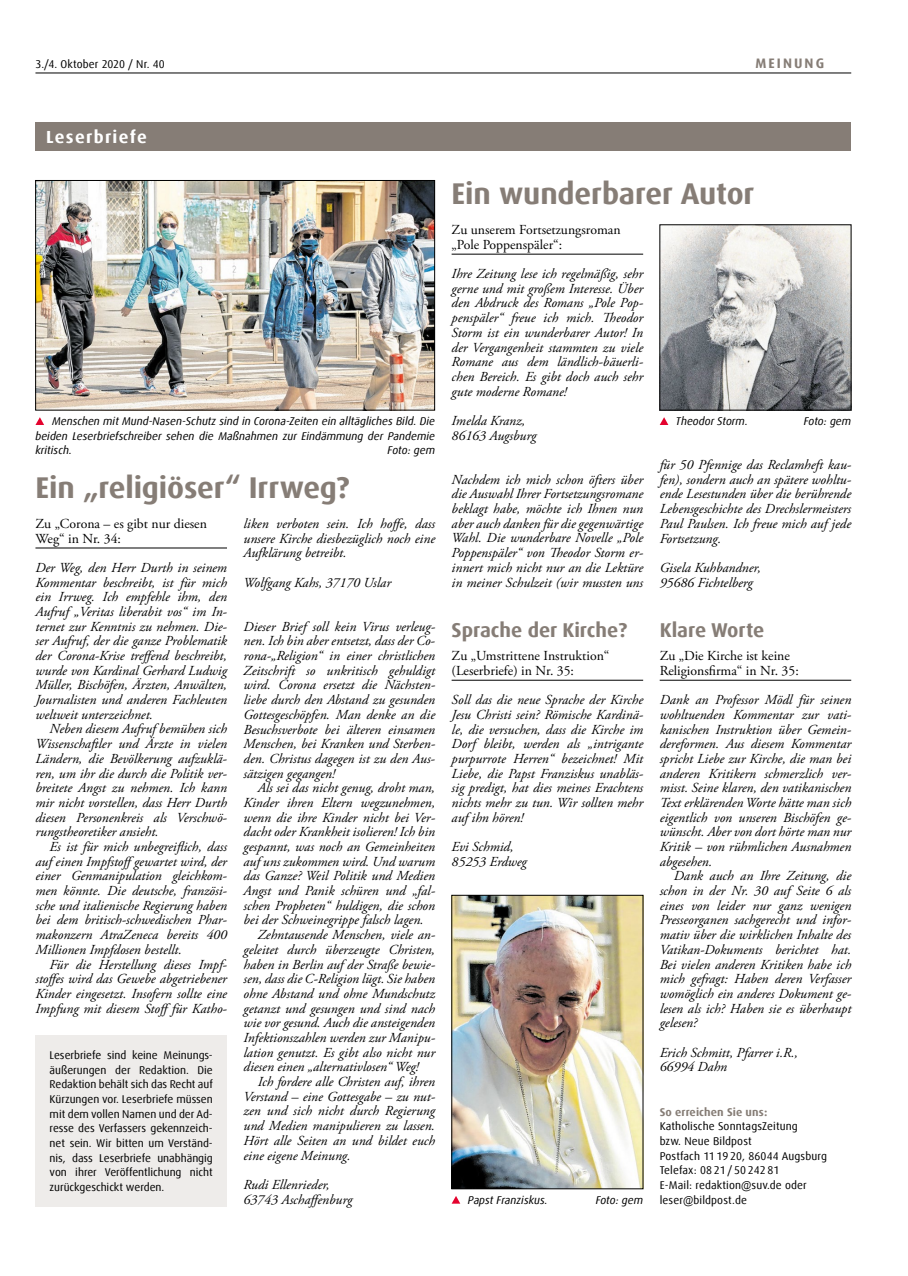
<style>
.page{position:relative;width:908px;height:1276px;background:#fff}
.page>*{position:absolute;margin:0;border:0;box-sizing:border-box;transform-origin:0 0}
.t1{font:700 30px "Dax Offc Pro";letter-spacing:-.005em;color:#867d76}
.t2{font:700 20px "Dax Offc Pro";color:#867d76}
.t3{font:700 17.5px "Dax Offc Pro";letter-spacing:.075em;color:#fff}
.t4{font:italic 13.75px/14.6px "Adobe Garamond Pro";color:#000;text-align:justify}
.t5{font:13.75px/14.6px "Adobe Garamond Pro";color:#000}
.t6{font:700 13.75px "Dax Offc Pro";letter-spacing:.15em;color:#867d76}
.t7{font:11.25px/14.8px "Dax Offc Pro";letter-spacing:.01em;color:#000;text-align:justify}
.t8{font:italic 11.25px/14.8px "Dax Offc Pro";color:#000;text-align:justify}
.t9{font:700 11.25px "Dax Offc Pro";letter-spacing:.01em;color:#867d76}
</style>
<div class="page">
<hr style="left:35px;top:73px;width:815px;height:1px;background:#000">
<div style="left:35px;top:122px;width:815px;height:29px;background:#867d76"></div>
<hr style="left:451px;top:254px;width:192px;height:1px;background:#000">
<hr style="left:659px;top:680px;width:191px;height:1px;background:#000">
<hr style="left:451px;top:680px;width:192px;height:1px;background:#000">
<hr style="left:35px;top:548px;width:192px;height:1px;background:#000">
<div style="left:36px;top:1035px;width:191px;height:171px;background:#eeecea"></div>
<img style="left:37px;top:182px;width:395px;height:226px">
<div style="left:35px;top:180px;width:399px;height:230px;border:1px solid #000"></div>
<img style="left:453px;top:897px;width:188px;height:290px">
<div style="left:451px;top:895px;width:192px;height:294px;border:1px solid #000"></div>
<img style="left:661px;top:227px;width:187px;height:181px">
<svg style="left:35px;top:417px;width:9px;height:8px"></svg>
<svg style="left:452px;top:1196px;width:8px;height:7px"></svg>
<svg style="left:659px;top:417px;width:9px;height:8px"></svg>
<p class="t7" style="left:35px;top:56px;width:131px">3./4. Oktober 2020 / Nr. 40</p>
<p class="t6" style="left:755px;top:54px;width:70px">MEINUNG</p>
<p class="t3" style="left:46px;top:125px;width:102px">Leserbriefe</p>
<p class="t8" style="left:35px;top:414px;width:401px;text-indent:17px">Menschen mit Mund-Nasen-Schutz sind in Corona-Zeiten ein alltägliches Bild. Die beiden Leserbriefschreiber sehen die Maßnahmen zur Eindämmung der Pandemie kritisch.</p>
<p class="t8" style="left:387px;top:443px;width:49px">Foto: gem</p>
<h1 class="t1" style="left:35px;top:468px;width:315px">Ein „religiöser“ Irrweg?</h1>
<p class="t5" style="left:35px;top:516px;width:173px">Zu „Corona – es gibt nur diesen<br>Weg“ in Nr. 34:</p>
<p class="t4" style="left:35px;top:560px;width:193px">Der Weg, den Herr Durth in seinem Kommentar beschreibt, ist für mich ein Irrweg. Ich empfehle ihm, den Aufruf „Veritas liberabit vos“ im In&shy;ternet zur Kenntnis zu nehmen. Die&shy;ser Aufruf, der die ganze Problematik der Corona-Krise treffend beschreibt, wurde von Kardinal Gerhard Ludwig Müller, Bischöfen, Ärzten, Anwälten, Journalisten und anderen Fachleuten weltweit unterzeichnet.</p>
<p class="t4" style="left:35px;top:722px;width:193px;text-indent:14px">Neben diesem Aufruf bemühen sich Wissenschaftler und Ärzte in vielen Ländern, die Bevölkerung aufzuklä&shy;ren, um ihr die durch die Politik ver&shy;breitete Angst zu nehmen. Ich kann mir nicht vorstellen, dass Herr Durth diesen Personenkreis als Verschwö&shy;rungstheoretiker ansieht.</p>
<p class="t4" style="left:35px;top:839px;width:193px;text-indent:14px">Es ist für mich unbegreiflich, dass auf einen Impfstoffgewartet wird, der einer Genmanipulation gleichkom&shy;men könnte. Die deutsche, französi&shy;sche und italienische Regierung haben bei dem britisch-schwedischen Phar&shy;makonzern AtraZeneca bereits 400<br>Millionen Impfdosen bestellt.</p>
<p class="t4" style="left:35px;top:957px;width:193px;text-indent:14px">Für die Herstellung dieses Impf&shy;stoffes wird das Gewebe abgetriebener Kinder eingesetzt. Insofern sollte eine Impfung mit diesem Stofffür Katho-</p>
<p class="t7" style="left:50px;top:1047px;width:165px">Leserbriefe sind keine Meinungs&shy;äußerungen der Redaktion. Die Redaktion behält sich das Recht auf Kürzungen vor. Leserbriefe müssen mit dem vollen Namen und der Ad&shy;resse des Verfassers gekennzeich&shy;net sein. Wir bitten um Verständ&shy;nis, dass Leserbriefe unabhängig von ihrer Veröffentlichung nicht zurückgeschickt werden.</p>
<p class="t4" style="left:243px;top:516px;width:193px">liken verboten sein. Ich hoffe, dass unsere Kirche diesbezüglich noch eine Aufklärung betreibt.</p>
<p class="t4" style="left:243px;top:575px;width:149px">Wolfgang Kahs, 37170 Uslar</p>
<p class="t4" style="left:243px;top:619px;width:193px">Dieser Brief soll kein Virus verleug&shy;nen. Ich bin aber entsetzt, dass der Co&shy;rona-„Religion“ in einer christlichen Zeitschrift so unkritisch gehuldigt wird. Corona ersetzt die Nächsten&shy;liebe durch den Abstand zu gesunden Gottesgeschöpfen. Man denke an die Besuchsverbote bei älteren einsamen Menschen, bei Kranken und Sterben&shy;den. Christus dagegen ist zu den Aus&shy;sätzigen gegangen!</p>
<p class="t4" style="left:257px;top:781px;width:179px">Als sei das nicht genug, droht man,</p>
<p class="t4" style="left:243px;top:795px;width:193px">Kinder ihren Eltern wegzunehmen,</p>
<p class="t4" style="left:243px;top:810px;width:193px">wenn die ihre Kinder nicht bei Ver-</p>
<p class="t4" style="left:243px;top:825px;width:193px">dacht oder Krankheit isolieren! Ich bin</p>
<p class="t4" style="left:243px;top:839px;width:193px">gespannt, was noch an Gemeinheiten</p>
<p class="t4" style="left:243px;top:854px;width:193px">auf uns zukommen wird. Und warum</p>
<p class="t4" style="left:243px;top:869px;width:193px">das Ganze? Weil Politik und Medien</p>
<p class="t4" style="left:243px;top:884px;width:193px">Angst und Panik schüren und „fal-</p>
<p class="t4" style="left:243px;top:898px;width:193px">schen Propheten“ huldigen, die schon</p>
<p class="t4" style="left:243px;top:913px;width:181px">bei der Schweinegrippe falsch lagen.</p>
<p class="t4" style="left:257px;top:928px;width:179px">Zehntausende Menschen, viele an-</p>
<p class="t4" style="left:243px;top:942px;width:193px">geleitet durch überzeugte Christen,</p>
<p class="t4" style="left:243px;top:957px;width:193px">haben in Berlin auf der Straße bewie-</p>
<p class="t4" style="left:243px;top:972px;width:193px">sen, dass die C-Religion lügt. Sie haben</p>
<p class="t4" style="left:243px;top:986px;width:193px">ohne Abstand und ohne Mundschutz</p>
<p class="t4" style="left:243px;top:1001px;width:193px">getanzt und gesungen und sind nach</p>
<p class="t4" style="left:243px;top:1016px;width:193px">wie vor gesund. Auch die ansteigenden</p>
<p class="t4" style="left:243px;top:1030px;width:193px">Infektionszahlen werden zur Manipu-</p>
<p class="t4" style="left:243px;top:1045px;width:193px">lation genutzt. Es gibt also nicht nur</p>
<p class="t4" style="left:243px;top:1060px;width:176px">diesen einen „alternativlosen“ Weg!</p>
<p class="t4" style="left:257px;top:1074px;width:179px">Ich fordere alle Christen auf, ihren</p>
<p class="t4" style="left:243px;top:1089px;width:193px">Verstand – eine Gottesgabe – zu nut-</p>
<p class="t4" style="left:243px;top:1104px;width:193px">zen und sich nicht durch Regierung</p>
<p class="t4" style="left:243px;top:1118px;width:193px">und Medien manipulieren zu lassen.</p>
<p class="t4" style="left:243px;top:1133px;width:193px">Hört alle Seiten an und bildet euch</p>
<p class="t4" style="left:243px;top:1148px;width:108px">eine eigene Meinung.</p>
<p class="t4" style="left:243px;top:1177px;width:110px">Rudi Ellenrieder,<br>63743 Aschaffenburg</p>
<h1 class="t1" style="left:451px;top:174px;width:304px">Ein wunderbarer Autor</h1>
<p class="t5" style="left:451px;top:223px;width:170px">Zu unserem Fortsetzungsroman „Pole Poppenspäler“:</p>
<p class="t4" style="left:451px;top:267px;width:193px">Ihre Zeitung lese ich regelmäßig, sehr gerne und mit großem Interesse. Über den Abdruck des Romans „Pole Pop&shy;penspäler“ freue ich mich. Theodor Storm ist ein wunderbarer Autor! In der Vergangenheit stammten zu viele Romane aus dem ländlich-bäuerli&shy;chen Bereich. Es gibt doch auch sehr gute moderne Romane!</p>
<p class="t4" style="left:451px;top:414px;width:86px">Imelda Kranz,<br>86163 Augsburg</p>
<p class="t4" style="left:451px;top:472px;width:193px">Nachdem ich mich schon öfters über die Auswahl Ihrer Fortsetzungsromane beklagt habe, möchte ich Ihnen nun aber auch danken für die gegenwärtige Wahl. Die wunderbare Novelle „Pole Poppenspäler“ von Theodor Storm er&shy;innert mich nicht nur an die Lektüre in meiner Schulzeit (wir mussten uns</p>
<h2 class="t2" style="left:451px;top:617px;width:177px">Sprache der Kirche?</h2>
<p class="t5" style="left:451px;top:649px;width:159px">Zu „Umstrittene Instruktion“ (Leserbriefe) in Nr. 35:</p>
<p class="t4" style="left:451px;top:693px;width:193px">Soll das die neue Sprache der Kirche Jesu Christi sein? Römische Kardinä&shy;le, die versuchen, dass die Kirche im Dorf bleibt, werden als „intrigante purpurrote Herren“ bezeichnet! Mit Liebe, die Papst Franziskus unabläs&shy;sig predigt, hat dies meines Erachtens nichts mehr zu tun. Wir sollten mehr auf ihn hören!</p>
<p class="t4" style="left:451px;top:839px;width:77px">Evi Schmid,<br>85253 Erdweg</p>
<p class="t8" style="left:675px;top:414px;width:73px">Theodor Storm.</p>
<p class="t8" style="left:803px;top:414px;width:49px">Foto: gem</p>
<p class="t4" style="left:659px;top:458px;width:193px">für 50 Pfennige das Reclamheft kau&shy;fen), sondern auch an spätere wohltu&shy;ende Lesestunden über die berührende Lebensgeschichte des Drechslermeisters Paul Paulsen. Ich freue mich auf jede Fortsetzung.</p>
<p class="t4" style="left:659px;top:560px;width:103px">Gisela Kuhbandner,<br>95686 Fichtelberg</p>
<h2 class="t2" style="left:659px;top:617px;width:106px">Klare Worte</h2>
<p class="t5" style="left:659px;top:649px;width:140px">Zu „Die Kirche ist keine<br>Religionsfirma“ in Nr. 35:</p>
<p class="t4" style="left:659px;top:693px;width:193px">Dank an Professor Mödl für seinen wohltuenden Kommentar zur vati&shy;kanischen Instruktion über Gemein&shy;dereformen. Aus diesem Kommentar spricht Liebe zur Kirche, die man bei anderen Kritikern schmerzlich ver&shy;misst. Seine klaren, den vatikanischen Text erklärenden Worte hätte man sich eigentlich von unseren Bischöfen ge&shy;wünscht. Aber von dort hörte man nur Kritik – von rühmlichen Ausnahmen abgesehen.</p>
<p class="t4" style="left:659px;top:869px;width:193px;text-indent:14px">Dank auch an Ihre Zeitung, die schon in der Nr. 30 auf Seite 6 als eines von leider nur ganz wenigen Presseorganen sachgerecht und infor&shy;mativ über die wirklichen Inhalte des Vatikan-Dokuments berichtet hat.<br>Bei vielen anderen Kritiken habe ich mich gefragt: Haben deren Verfasser womöglich ein anderes Dokument ge&shy;lesen als ich? Haben sie es überhaupt gelesen?</p>
<p class="t4" style="left:659px;top:1045px;width:140px">Erich Schmitt, Pfarrer i.R.,<br>66994 Dahn</p>
<p class="t8" style="left:467px;top:1192px;width:81px">Papst Franziskus.</p>
<p class="t8" style="left:595px;top:1192px;width:49px">Foto: gem</p>
<p class="t9" style="left:659px;top:1104px;width:109px">So erreichen Sie uns:</p>
<p class="t7" style="left:659px;top:1119px;width:169px;text-align:left">Katholische SonntagsZeitung<br>bzw. Neue Bildpost<br>Postfach 11 19 20, 86044 Augsburg<br>Telefax: 08 21 / 50 242 81<br>E-Mail: redaktion@suv.de oder leser@bildpost.de</p>
</div>
